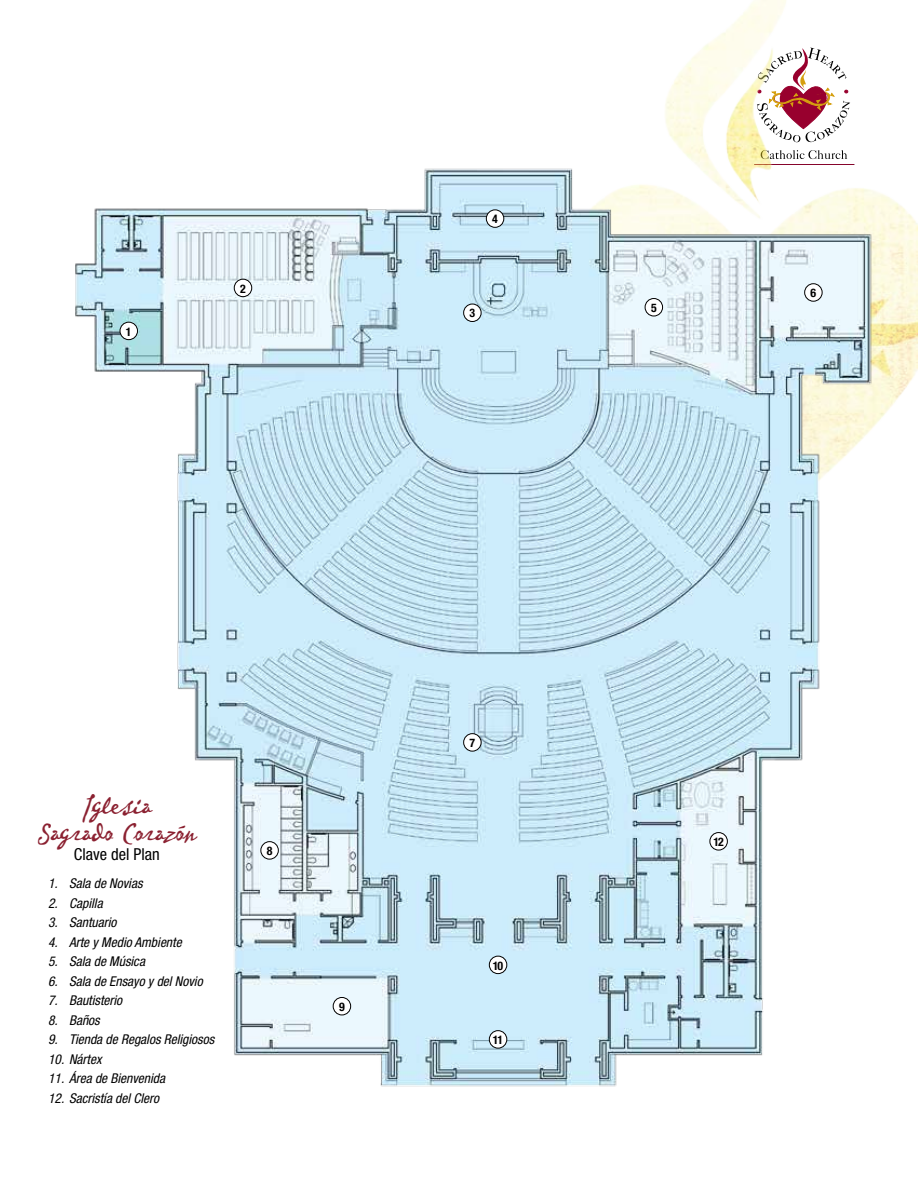
<style>
.page{position:relative;width:918px;height:1188px;background:#fff}
.page>*{position:absolute;margin:0;border:0;box-sizing:border-box;transform-origin:0 0}
.t1{font:30px/27px "P22 Vincent";color:#8b2131;text-align:center}
.t2{font:condensed 16.5px "Helvetica Neue";color:#000}
.t3{font:italic condensed 13.5px "Helvetica Neue";color:#000}
.t4{font:700 condensed 11.85px "Helvetica Neue";color:#000}
</style>
<div class="page">
<img style="left:75px;top:0;width:843px;height:1087px">
<div style="left:464px;top:304px;width:17px;height:18px;background:#fff;border-radius:50%"></div>
<div style="left:463px;top:304px;width:18px;height:18px;border:1px solid #000;border-radius:50%"></div>
<div style="left:464px;top:734px;width:17px;height:17px;background:#fff;border-radius:50%"></div>
<div style="left:463px;top:733px;width:18px;height:18px;border:1px solid #000;border-radius:50%"></div>
<div style="left:645px;top:299px;width:18px;height:17px;background:#fff;border-radius:50%"></div>
<div style="left:645px;top:298px;width:18px;height:18px;border:1px solid #000;border-radius:50%"></div>
<div style="left:234px;top:279px;width:18px;height:18px;background:#fff;border-radius:50%"></div>
<div style="left:234px;top:279px;width:18px;height:18px;border:1px solid #000;border-radius:50%"></div>
<div style="left:120px;top:322px;width:18px;height:18px;background:#fff;border-radius:50%"></div>
<div style="left:120px;top:322px;width:18px;height:18px;border:1px solid #000;border-radius:50%"></div>
<div style="left:805px;top:284px;width:17px;height:17px;background:#fff;border-radius:50%"></div>
<div style="left:804px;top:283px;width:18px;height:19px;border:1px solid #000;border-radius:50%"></div>
<div style="left:333px;top:997px;width:18px;height:18px;background:#fff;border-radius:50%"></div>
<div style="left:333px;top:997px;width:18px;height:18px;border:1px solid #000;border-radius:50%"></div>
<div style="left:489px;top:1031px;width:18px;height:17px;background:#fff;border-radius:50%"></div>
<div style="left:489px;top:1030px;width:18px;height:18px;border:1px solid #000;border-radius:50%"></div>
<div style="left:489px;top:956px;width:18px;height:18px;background:#fff;border-radius:50%"></div>
<div style="left:489px;top:956px;width:18px;height:18px;border:1px solid #000;border-radius:50%"></div>
<div style="left:710px;top:833px;width:17px;height:17px;background:#fff;border-radius:50%"></div>
<div style="left:710px;top:832px;width:18px;height:18px;border:1px solid #000;border-radius:50%"></div>
<div style="left:261px;top:842px;width:17px;height:17px;background:#fff;border-radius:50%"></div>
<div style="left:261px;top:841px;width:18px;height:18px;border:1px solid #000;border-radius:50%"></div>
<div style="left:486px;top:210px;width:18px;height:17px;background:#fff;border-radius:50%"></div>
<div style="left:486px;top:210px;width:18px;height:18px;border:1px solid #000;border-radius:50%"></div>
<p class="t4" style="left:126px;top:324px;width:7px">1</p>
<p class="t4" style="left:240px;top:281px;width:7px">2</p>
<p class="t4" style="left:492px;top:212px;width:7px">4</p>
<p class="t4" style="left:470px;top:306px;width:7px">3</p>
<p class="t4" style="left:651px;top:301px;width:7px">5</p>
<p class="t4" style="left:811px;top:286px;width:7px">6</p>
<h1 class="t1" style="left:38px;top:792px;width:159px">Iglesia<br>Sagrado Corazón</h1>
<p class="t2" style="left:74px;top:845px;width:87px">Clave del Plan</p>
<p class="t3" style="left:48px;top:876px;width:96px">1. Sala de Novias</p>
<p class="t3" style="left:48px;top:895px;width:56px">2. Capilla</p>
<p class="t3" style="left:48px;top:915px;width:70px">3. Santuario</p>
<p class="t3" style="left:48px;top:934px;width:135px">4. Arte y Medio Ambiente</p>
<p class="t3" style="left:48px;top:954px;width:98px">5. Sala de Música</p>
<p class="t3" style="left:48px;top:973px;width:156px">6. Sala de Ensayo y del Novio</p>
<p class="t3" style="left:48px;top:993px;width:76px">7. Bautisterio</p>
<p class="t3" style="left:48px;top:1012px;width:53px">8. Baños</p>
<p class="t3" style="left:48px;top:1032px;width:168px">9. Tienda de Regalos Religiosos</p>
<p class="t3" style="left:48px;top:1051px;width:55px">10. Nártex</p>
<p class="t3" style="left:48px;top:1071px;width:119px">11. Área de Bienvenida</p>
<p class="t3" style="left:48px;top:1090px;width:113px">12. Sacristía del Clero</p>
<p class="t4" style="left:267px;top:844px;width:7px">8</p>
<p class="t4" style="left:339px;top:999px;width:7px">9</p>
<p class="t4" style="left:470px;top:736px;width:7px">7</p>
<p class="t4" style="left:493px;top:958px;width:12px">10</p>
<p class="t4" style="left:493px;top:1033px;width:12px">11</p>
<p class="t4" style="left:713px;top:835px;width:12px">12</p>
</div>
